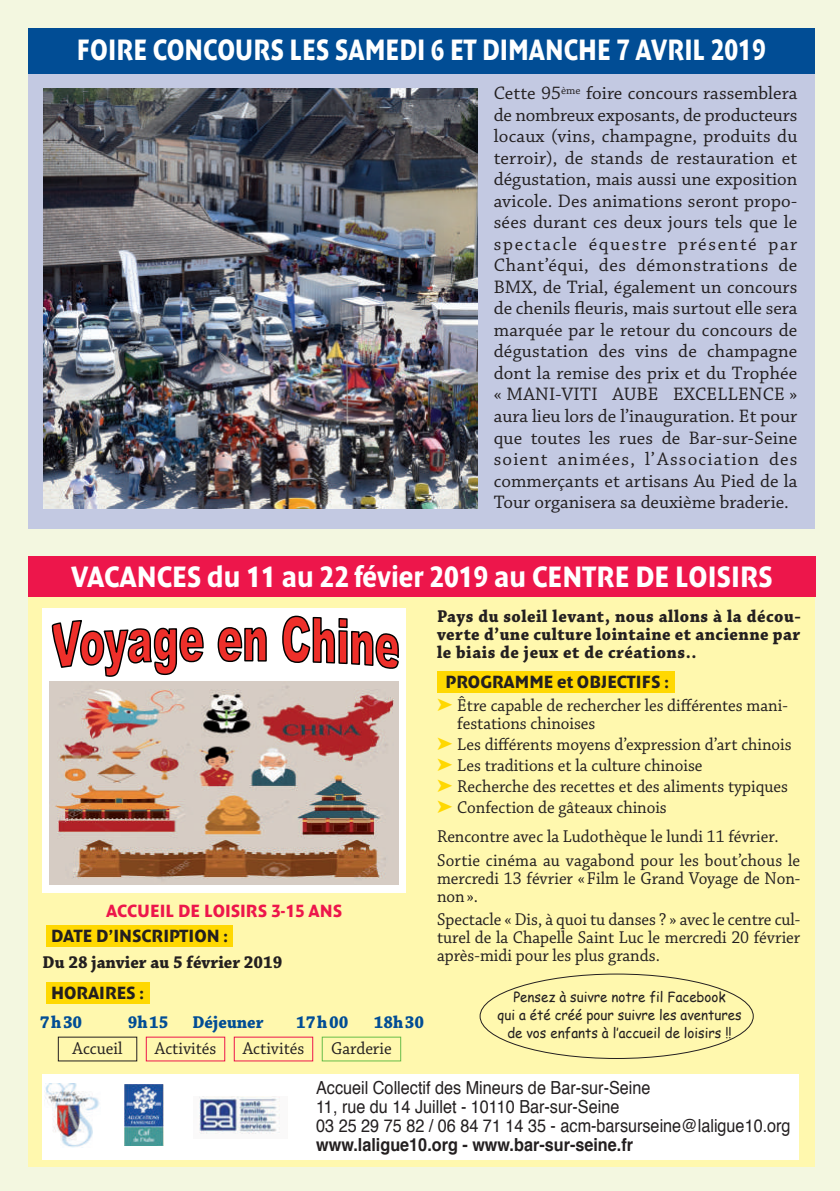
<style>
.page{position:relative;width:840px;height:1191px;background:#fff}
.page>*{position:absolute;margin:0;border:0;box-sizing:border-box;transform-origin:0 0}
.t1{font:700 30px "Denda New";color:#fff;scale:.82 1}
.t2{font:700 30px "Denda New";color:#fff;scale:.88 1}
.t3{font:19px/21.6px "Chaparral Pro";color:#231f20;text-align:justify}
.t4{font:18px/18px "Chaparral Pro";color:#231f20;scale:.95 1}
.t5{font:18px/19px "Helvetica";color:#231f20;scale:.9 1}
.t6{font:700 18px/18px "Chaparral Pro";letter-spacing:.025em;color:#231f20;text-align:justify;scale:.95 1}
.t7{font:700 18px "Denda New";color:#231f20;scale:.95 1}
.t8{font:700 18px "Helvetica";color:#231f20;scale:.9 1}
.t9{font:700 18px "Chaparral Pro";color:#014d95;scale:.95 1}
.t10{font:700 18px "Chaparral Pro";color:#231f20;scale:.95 1}
.t11{font:700 18px "Denda New";color:#ed164b;scale:.95 1}
.t12{font:14px/18px "Comic Sans MS";color:#231f20;text-align:center;scale:.95 1}
.s1{color:#ffd801}
</style>
<div class="page">
<div style="left:0;top:0;width:839px;height:1191px;background:#f3f7e0"></div>
<div style="left:28px;top:74px;width:786px;height:455px;background:#c3c9e2"></div>
<div style="left:28px;top:28px;width:786px;height:46px;background:#014d95"></div>
<img style="left:44px;top:89px;width:433px;height:420px">
<div style="left:28px;top:556px;width:786px;height:611px;background:#fff8ae"></div>
<div style="left:43px;top:608px;width:362px;height:284px;background:#fff"></div>
<img style="left:49px;top:681px;width:349px;height:203px">
<svg style="left:51px;top:620px;width:153px;height:57px"></svg>
<svg style="left:217px;top:627px;width:50px;height:35px"></svg>
<svg style="left:282px;top:615px;width:116px;height:53px"></svg>
<div style="left:28px;top:556px;width:787px;height:40px;background:#ed164b"></div>
<div style="left:43px;top:1074px;width:755px;height:85px;background:#fff"></div>
<img style="left:45px;top:1083px;width:55px;height:64px">
<img style="left:124px;top:1085px;width:39px;height:60px">
<img style="left:199px;top:1096px;width:81px;height:38px">
<div style="left:46px;top:925px;width:187px;height:21px;background:#ffd801"></div>
<div style="left:437px;top:671px;width:237px;height:21px;background:#ffd801"></div>
<div style="left:46px;top:982px;width:103px;height:22px;background:#ffd801"></div>
<div style="left:321px;top:1036px;width:80px;height:25px;border:1px solid #67bd4a"></div>
<div style="left:479px;top:973px;width:274px;height:86px;border:2px solid #231f20;border-radius:50%"></div>
<h1 class="t1" style="left:77px;top:32px;width:841px">FOIRE CONCOURS LES SAMEDI 6 ET DIMANCHE 7 AVRIL 2019</h1>
<p class="t3" style="left:493px;top:84px;width:305px">Cette 95<sup>ème</sup> foire concours rassemblera de nombreux exposants, de producteurs locaux (vins, champagne, produits du terroir), de stands de restauration et dégustation, mais aussi une exposition avicole. Des animations seront propo&shy;sées durant ces deux jours tels que le spectacle équestre présenté par Chant’équi, des démonstrations de BMX, de Trial, également un concours de chenils fleuris, mais surtout elle sera marquée par le retour du concours de dégustation des vins de champagne dont la remise des prix et du Trophée « MANI-VITI AUBE EXCELLENCE » aura lieu lors de l’inauguration. Et pour que toutes les rues de Bar-sur-Seine soient animées, l’Association des commerçants et artisans Au Pied de la Tour organisera sa deuxième braderie.</p>
<h1 class="t2" style="left:71px;top:559px;width:798px">VACANCES du 11 au 22 févier 2019 au CENTRE DE LOISIRS</h1>
<p class="t11" style="left:106px;top:900px;width:250px">ACCUEIL DE LOISIRS 3-15 ANS</p>
<p class="t7" style="left:51px;top:925px;width:187px">DATE D’INSCRIPTION :</p>
<p class="t10" style="left:43px;top:955px;width:254px">Du 28 janvier au 5 février 2019</p>
<p class="t7" style="left:51px;top:982px;width:99px">HORAIRES :</p>
<p class="t9" style="left:40px;top:1015px;width:46px">7h30</p>
<p class="t9" style="left:128px;top:1015px;width:44px">9h15</p>
<p class="t9" style="left:192px;top:1015px;width:76px">Déjeuner</p>
<p class="t9" style="left:296px;top:1015px;width:56px">17h00</p>
<p class="t9" style="left:373px;top:1015px;width:55px">18h30</p>
<p class="t4" style="left:73px;top:1041px;width:54px">Accueil</p>
<p class="t4" style="left:155px;top:1041px;width:66px">Activités</p>
<p class="t4" style="left:243px;top:1041px;width:66px">Activités</p>
<p class="t4" style="left:331px;top:1041px;width:65px">Garderie</p>
<p class="t6" style="left:437px;top:609px;width:384px">Pays du soleil levant, nous allons à la décou&shy;verte d’une culture lointaine et ancienne par le biais de jeux et de créations..</p>
<p class="t7" style="left:445px;top:671px;width:236px">PROGRAMME et OBJECTIFS :</p>
<p class="t4" style="left:457px;top:698px;width:349px;text-indent:-20px"><span class="s1">➤</span> Être capable de rechercher les différentes mani&shy;festations chinoises</p>
<p class="t4" style="left:437px;top:735px;width:374px;line-height:20.8px"><span class="s1">➤</span> Les différents moyens d’expression d’art chinois <span class="s1">➤</span> Les traditions et la culture chinoise<br><span class="s1">➤</span> Recherche des recettes et des aliments typiques <span class="s1">➤</span> Confection de gâteaux chinois</p>
<p class="t4" style="left:437px;top:826px;width:383px;line-height:23.6px">Rencontre avec la Ludothèque le lundi 11 février.<br>Sortie cinéma au vagabond pour les bout’chous le</p>
<p class="t4" style="left:437px;top:870px;width:383px">mercredi 13 février «Film le Grand Voyage de Non&shy;non».</p>
<p class="t4" style="left:437px;top:912px;width:383px;text-align:justify">Spectacle « Dis, à quoi tu danses ? » avec le centre cul&shy;turel de la Chapelle Saint Luc le mercredi 20 février après-midi pour les plus grands.</p>
<p class="t12" style="left:497px;top:987px;width:258px">Pensez à suivre notre fil Facebook<br>qui a été créé pour suivre les aventures de vos enfants à l’accueil de loisirs !!</p>
<p class="t5" style="left:316px;top:1079px;width:528px">Accueil Collectif des Mineurs de Bar-sur-Seine<br>11, rue du 14 Juillet - 10110 Bar-sur-Seine<br>03 25 29 75 82 / 06 84 71 14 35 - acm-barsurseine@laligue10.org</p>
<p class="t8" style="left:316px;top:1137px;width:353px">www.laligue10.org - www.bar-sur-seine.fr</p>
</div>
